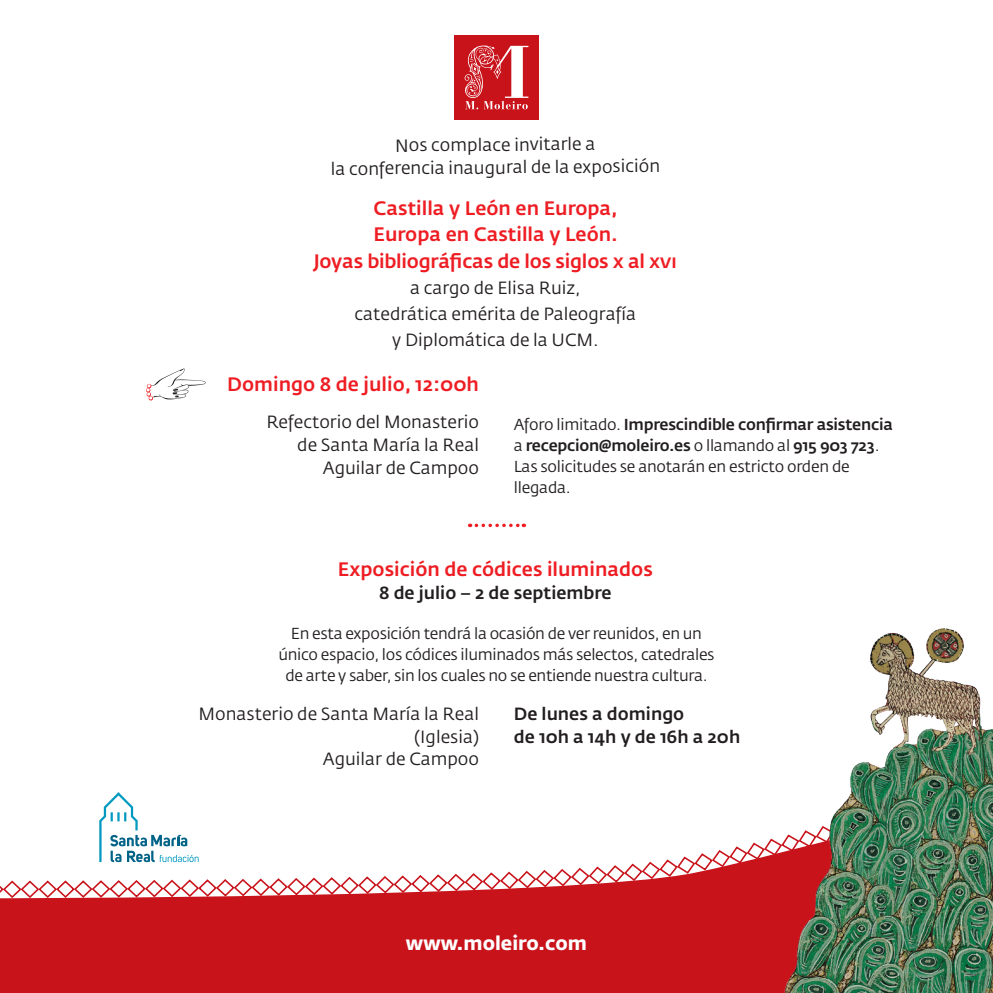
<style>
.page{position:relative;width:993px;height:993px;background:#fff}
.page>*{position:absolute;margin:0;border:0;box-sizing:border-box;transform-origin:0 0}
.t1{font:500 19.25px/26.2px "Fedra Sans Std";color:#ee1d23;text-align:center}
.t2{font:700 19.25px "Fedra Sans Std";color:#fff}
.t3{font:17.5px/22.8px "Fedra Sans Std";color:#231f20;text-align:center}
.t4{font:500 17.5px/22.8px "Fedra Sans Std";color:#231f20}
.t5{font:15.75px/21px "Fedra Sans Std";letter-spacing:-.02em;color:#231f20}
.s1{font-weight:500}
</style>
<div class="page">
<div style="left:0;top:898px;width:752px;height:94px;background:#c8131b"></div>
<svg style="left:0;top:792px;width:752px;height:106px"></svg>
<img style="left:752px;top:726px;width:240px;height:266px">
<svg style="left:146px;top:368px;width:59px;height:32px"></svg>
<div style="left:454px;top:35px;width:84px;height:85px;background:#c8131b"></div>
<svg style="left:464px;top:45px;width:64px;height:64px"></svg>
<img style="left:870px;top:628px;width:111px;height:126px">
<svg style="left:476px;top:523px;width:48px;height:4px"></svg>
<p class="t3" style="left:330px;top:136px;width:331px;rotate:-1deg">Nos complace invitarle a<br>la conferencia inaugural de la exposición</p>
<p class="t1" style="left:313px;top:195px;width:365px">Castilla y León en Europa,<br>Europa en Castilla y León.<br>Joyas bibliográficas de los siglos x al xvi</p>
<p class="t3" style="left:354px;top:274px;width:283px;line-height:26.2px">a cargo de Elisa Ruiz,<br>catedrática emérita de Paleografía y Diplomática de la UCM.</p>
<p class="t1" style="left:227px;top:370px;width:253px">Domingo 8 de julio, 12:00h</p>
<p class="t3" style="left:266px;top:410px;width:214px;text-align:right">Refectorio del Monasterio de Santa María la Real<br>Aguilar de Campoo</p>
<p class="t5" style="left:513px;top:413px;width:380px">Aforo limitado. <span class="s1">Imprescindible confirmar asistencia </span>a <span class="s1">recepcion@moleiro.es</span> o llamando al <span class="s1">915 903 723</span>.<br>Las solicitudes se anotarán en estricto orden de llegada.</p>
<p class="t1" style="left:338px;top:555px;width:316px">Exposición de códices iluminados</p>
<p class="t4" style="left:379px;top:580px;width:234px">8 de julio – 2 de septiembre</p>
<p class="t5" style="left:278px;top:622px;width:437px;text-align:center">En esta exposición tendrá la ocasión de ver reunidos, en un único espacio, los códices iluminados más selectos, catedrales de arte y saber, sin los cuales no se entiende nuestra cultura.</p>
<p class="t3" style="left:198px;top:702px;width:282px;text-align:right">Monasterio de Santa María la Real (Iglesia)<br>Aguilar de Campoo</p>
<p class="t4" style="left:513px;top:702px;width:228px">De lunes a domingo<br>de 10h a 14h y de 16h a 20h</p>
<p class="t2" style="left:406px;top:930px;width:183px">www.moleiro.com</p>
</div>
